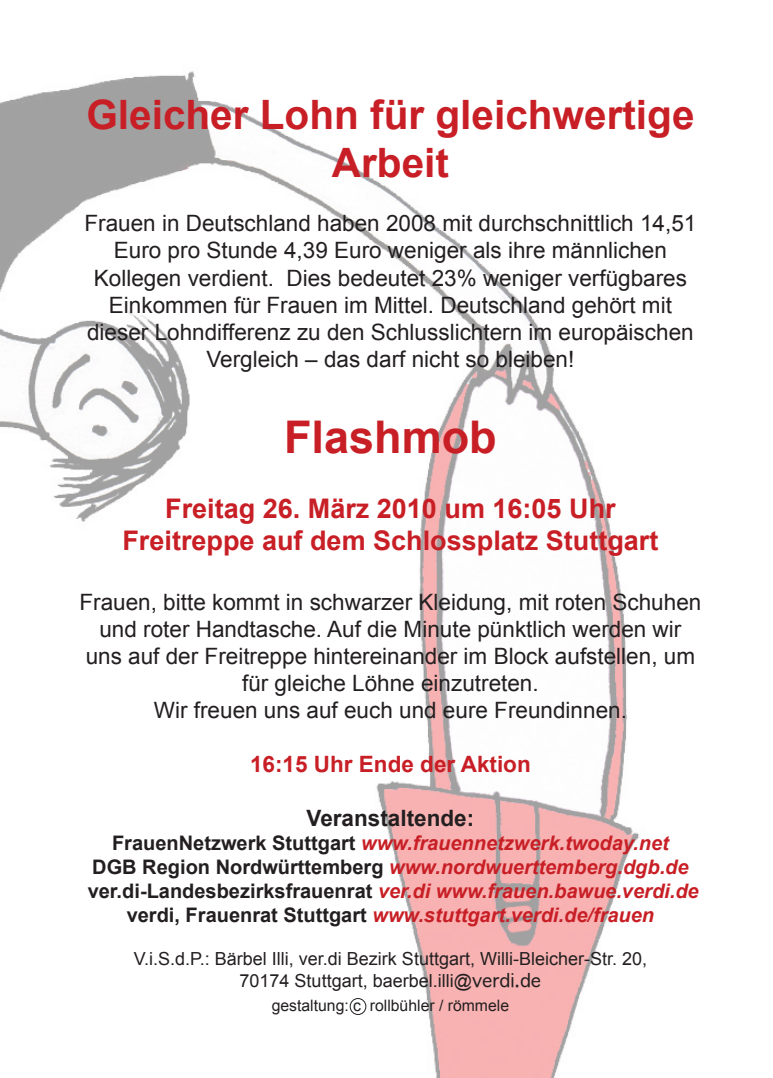
<style>
.page{position:relative;width:773px;height:1078px;background:#fff}
.page>*{position:absolute;margin:0;border:0;box-sizing:border-box;transform-origin:0 0}
.t1{font:700 45px "Arial";color:#c81f26}
.t2{font:700 40.5px/48.5px "Arial";color:#c81f26;text-align:center}
.t3{font:700 27px/32.5px "Arial";color:#c81f26;text-align:center}
.t4{font:22.5px/27px "Arial";color:#231f20;text-align:center}
.t5{font:700 22.5px "Arial";color:#c81f26}
.t6{font:700 22.5px "Arial";color:#231f20}
.t7{font:italic 700 20px/24px "Arial";color:#c81f26;text-align:center}
.t8{font:18px/21.5px "Arial";color:#231f20;text-align:center}
.t9{font:15.75px "Arial";color:#231f20}
.s1{font-style:normal;color:#231f20}
.s2{font-family:"Geneva CY"}
</style>
<div class="page">
<img style="left:0;top:71px;width:639px;height:1006px">
<div style="left:350px;top:997px;width:16px;height:17px;border:1px solid #231f20;border-radius:50%"></div>
<h2 class="t2" style="left:86px;top:90px;width:609px">Gleicher Lohn für gleichwertige<br>Arbeit</h2>
<p class="t4" style="left:84px;top:210px;width:613px">Frauen in Deutschland haben 2008 mit durchschnittlich 14,51<br>Euro pro Stunde 4,39 Euro weniger als ihre männlichen Kollegen verdient. Dies bedeutet 23% weniger verfügbares Einkommen für Frauen im Mittel. Deutschland gehört mit dieser Lohndifferenz zu den Schlusslichtern im europäischen Vergleich – das darf nicht so bleiben!</p>
<h1 class="t1" style="left:284px;top:412px;width:214px">Flashmob</h1>
<p class="t3" style="left:122px;top:492px;width:537px">Freitag 26. März 2010 um 16:05 Uhr<br>Freitreppe auf dem Schlossplatz Stuttgart</p>
<p class="t4" style="left:79px;top:588px;width:623px">Frauen, bitte kommt in schwarzer Kleidung, mit roten Schuhen und roter Handtasche. Auf die Minute pünktlich werden wir uns auf der Freitreppe hintereinander im Block aufstellen, um für gleiche Löhne einzutreten.<br>Wir freuen uns auf euch und eure Freundinnen.</p>
<p class="t5" style="left:250px;top:751px;width:282px">16:15 Uhr Ende der Aktion</p>
<p class="t6" style="left:306px;top:805px;width:169px">Veranstaltende:</p>
<p class="t7" style="left:88px;top:830px;width:612px"><span class="s1">FrauenNetzwerk Stuttgart</span> www.frauennetzwerk.twoday.net<br><span class="s1">DGB Region Nordwürttemberg</span> www.nordwuerttemberg.dgb.de <span class="s1">ver.di-Landesbezirksfrauenrat</span> ver.di www.frauen.bawue.verdi.de <span class="s1">verdi, Frauenrat Stuttgart</span> www.stuttgart.verdi.de/frauen</p>
<p class="t8" style="left:134px;top:947px;width:515px">V.i.S.d.P.: Bärbel Illi, ver.di Bezirk Stuttgart, Willi-Bleicher-Str. 20,<br>70174 Stuttgart, baerbel.illi@<span class="s2">verdi.de</span></p>
<p class="t9" style="left:272px;top:996px;width:239px">gestaltung: c rollbühler / römmele</p>
</div>
